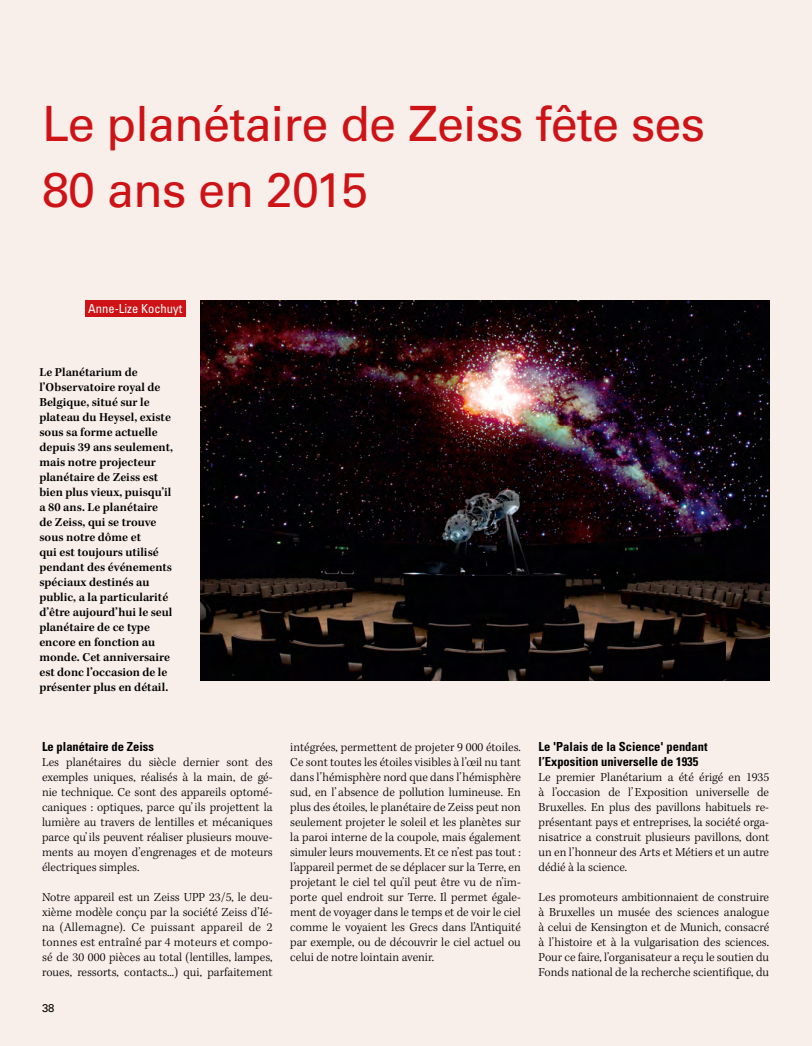
<style>
.page{position:relative;width:812px;height:1046px;background:#fff}
.page>*{position:absolute;margin:0;border:0;box-sizing:border-box;transform-origin:0 0}
.t1{font:48.62px/65.5px "Univers LT Std";letter-spacing:-.02em;color:#cd1316}
.t2{font:300 12.5px/15px "Kepler Std";color:#000;text-align:justify}
.t3{font:600 12.5px/15px "Kepler Std";color:#000}
.t4{font:700 condensed 12.5px/15px "Univers LT Std";color:#000}
.t5{font:condensed 12.5px "Univers LT Std";color:#fff}
.t6{font:11.25px "Univers LT Std";color:#000}
</style>
<div class="page">
<div style="left:0;top:0;width:811px;height:1046px;background:#f8eeea"></div>
<img style="left:201px;top:300px;width:567px;height:380px">
<div style="left:85px;top:300px;width:101px;height:17px;background:#cd1316"></div>
<h1 class="t1" style="left:42px;top:91px;width:664px">Le planétaire de Zeiss fête ses<br>80 ans en 2015</h1>
<p class="t5" style="left:88px;top:301px;width:95px">Anne-Lize Kochuyt</p>
<p class="t3" style="left:39px;top:365px;width:135px">Le Planétarium de l’Observatoire royal de<br>Belgique, situé sur le plateau du Heysel, existe sous sa forme actuelle depuis 39 ans seulement, mais notre projecteur planétaire de Zeiss est bien plus vieux, puisqu’il a 80 ans. Le planétaire de Zeiss, qui se trouve sous notre dôme et<br>qui est toujours utilisé pendant des événements spéciaux destinés au public, a la particularité d’être aujourd’hui le seul planétaire de ce type encore en fonction au monde. Cet anniversaire est donc l’occasion de le présenter plus en détail.</p>
<p class="t4" style="left:42px;top:739px;width:113px">Le planétaire de Zeiss</p>
<p class="t2" style="left:42px;top:755px;width:232px">Les planétaires du siècle dernier sont des exemples uniques, réalisés à la main, de gé&shy;nie technique. Ce sont des appareils optomé&shy;caniques : optiques, parce qu’ ils projettent la lumière au travers de lentilles et mécaniques parce qu’ ils peuvent réaliser plusieurs mouve&shy;ments au moyen d’engrenages et de moteurs électriques simples.</p>
<p class="t2" style="left:42px;top:890px;width:232px">Notre appareil est un Zeiss UPP 23/5, le deu&shy;xième modèle conçu par la société Zeiss d’Ié&shy;na (Allemagne). Ce puissant appareil de 2 tonnes est entraîné par 4 moteurs et compo&shy;sé de 30 000 pièces au total (lentilles, lampes, roues, ressorts, contacts...) qui, parfaitement</p>
<p class="t6" style="left:42px;top:1001px;width:14px">38</p>
<p class="t2" style="left:290px;top:740px;width:232px">intégrées, permettent de projeter 9 000 étoiles.<br>Ce sont toutes les étoiles visibles à l’œil nu tant dans l’hémisphère nord que dans l’hémisphère sud, en l’ absence de pollution lumineuse. En plus des étoiles, le planétaire de Zeiss peut non seulement projeter le soleil et les planètes sur la paroi interne de la coupole, mais également simuler leurs mouvements. Et ce n’est pas tout : l’appareil permet de se déplacer sur la Terre, en projetant le ciel tel qu’il peut être vu de n’im&shy;porte quel endroit sur Terre. Il permet égale&shy;ment de voyager dans le temps et de voir le ciel comme le voyaient les Grecs dans l’Antiquité par exemple, ou de découvrir le ciel actuel ou celui de notre lointain avenir.</p>
<p class="t4" style="left:538px;top:739px;width:170px">Le 'Palais de la Science' pendant l’Exposition universelle de 1935</p>
<p class="t2" style="left:538px;top:770px;width:232px">Le premier Planétarium a été érigé en 1935 à l’occasion de l’ Exposition universelle de Bruxelles. En plus des pavillons habituels re&shy;présentant pays et entreprises, la société orga&shy;nisatrice a construit plusieurs pavillons, dont un en l’honneur des Arts et Métiers et un autre dédié à la science.</p>
<p class="t2" style="left:538px;top:890px;width:232px">Les promoteurs ambitionnaient de construire à Bruxelles un musée des sciences analogue à celui de Kensington et de Munich, consacré à l’histoire et à la vulgarisation des sciences.<br>Pour ce faire, l’organisateur a reçu le soutien du Fonds national de la recherche scientifique, du</p>
</div>
